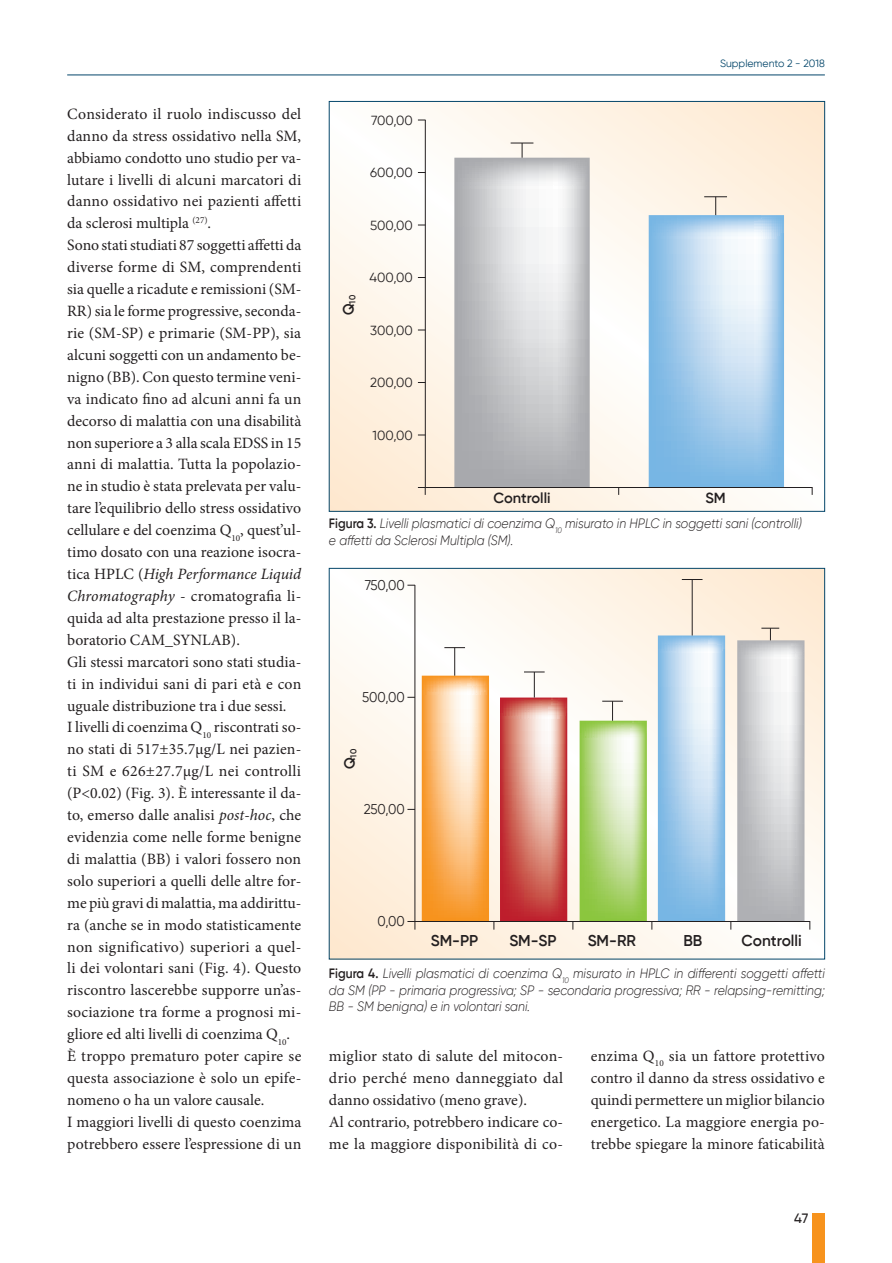
<style>
.page{position:relative;width:892px;height:1263px;background:#fff}
.page>*{position:absolute;margin:0;border:0;box-sizing:border-box;transform-origin:0 0}
._01-Testo{font:15.75px/21.9px "Minion Pro";letter-spacing:.005em;color:#231f20;text-align:justify}
.t1{font:600 15.6px "Gilroy";color:#231f20}
.t2{font:600 14.55px "Gilroy";color:#231f20}
.t3{font:14.1px "Gilroy";letter-spacing:-.005em;color:#231f20;scale:.94 1}
.Testo_BASE_-_Bullet{font:italic 300 13.5px/16.5px "Gilroy";color:#231f20;text-align:justify;scale:.9 1}
.t4{font:500 13.5px "Gilroy";color:#231f20}
.t5{font:13.2px "Gilroy";color:#231f20}
.t6{font:10.5px "Gilroy";color:#04466a}
.s1{font-style:italic}
.s2{font-weight:600;font-style:normal}
</style>
<div class="page">
<hr style="left:67px;top:75px;width:757px;height:1px;background:#04466a">
<div style="left:811px;top:1213px;width:13px;height:49px;background:#f7931d"></div>
<svg style="left:331px;top:103px;width:491px;height:406px"></svg>
<svg style="left:417px;top:487px;width:8px;height:8px"></svg>
<hr style="left:425px;top:487px;width:387px;height:1px;background:#231f20">
<hr style="left:424px;top:120px;width:1px;height:367px;background:#231f20">
<svg style="left:454px;top:143px;width:135px;height:344px;background:#cacbcd"></svg>
<svg style="left:648px;top:196px;width:135px;height:291px;background:#b6d5ed"></svg>
<svg style="left:331px;top:570px;width:491px;height:387px"></svg>
<svg style="left:407px;top:920px;width:8px;height:9px"></svg>
<hr style="left:414px;top:920px;width:395px;height:1px;background:#231f20">
<hr style="left:414px;top:585px;width:1px;height:336px;background:#231f20">
<svg style="left:421px;top:647px;width:152px;height:282px"></svg>
<svg style="left:579px;top:635px;width:145px;height:294px"></svg>
<hr style="left:691px;top:579px;width:1px;height:56px;background:#231f20">
<svg style="left:681px;top:579px;width:21px;height:1px"></svg>
<svg style="left:730px;top:628px;width:80px;height:301px"></svg>
<svg style="left:343px;top:295px;width:12px;height:20px"></svg>
<svg style="left:344px;top:749px;width:12px;height:20px"></svg>
<p class="_01-Testo" style="left:67px;top:103px;width:235px">Considerato il ruolo indiscusso del danno da stress ossidativo nella SM, abbiamo condotto uno studio per va&shy;lutare i livelli di alcuni marcatori di danno ossidativo nei pazienti affetti da sclerosi multipla <sup>(27)</sup>.</p>
<p class="_01-Testo" style="left:67px;top:234px;width:235px">Sono stati studiati 87 soggetti affetti da diverse forme di SM, comprendenti sia quelle a ricadute e remissioni (SM-RR) sia le forme progressive, seconda&shy;rie (SM-SP) e primarie (SM-PP), sia alcuni soggetti con un andamento be&shy;nigno (BB). Con questo termine veni&shy;va indicato fino ad alcuni anni fa un decorso di malattia con una disabilità non superiore a 3 alla scala EDSS in 15 anni di malattia. Tutta la popolazio&shy;ne in studio è stata prelevata per valu&shy;tare l’equilibrio dello stress ossidativo cellulare e del coenzima Q<sub>10</sub>, quest’ul&shy;timo dosato con una reazione isocra&shy;tica HPLC (<span class="s1">High Performance Liquid Chromatography</span> - cromatografia li&shy;quida ad alta prestazione presso il la&shy;boratorio CAM_SYNLAB).</p>
<p class="_01-Testo" style="left:67px;top:650px;width:235px">Gli stessi marcatori sono stati studia&shy;ti in individui sani di pari età e con uguale distribuzione tra i due sessi.</p>
<p class="_01-Testo" style="left:67px;top:716px;width:235px">I livelli di coenzima Q<sub>10</sub> riscontrati so&shy;no stati di 517±35.7µg/L nei pazien&shy;ti SM e 626±27.7µg/L nei controlli (P&lt;0.02) (Fig. 3). È interessante il da&shy;to, emerso dalle analisi <span class="s1">post-hoc</span>, che evidenzia come nelle forme benigne di malattia (BB) i valori fossero non solo superiori a quelli delle altre for&shy;me più gravi di malattia, ma addirittu&shy;ra (anche se in modo statisticamente non significativo) superiori a quel&shy;li dei volontari sani (Fig. 4). Questo riscontro lascerebbe supporre un’as&shy;sociazione tra forme a prognosi mi&shy;gliore ed alti livelli di coenzima Q<sub>10</sub>.</p>
<p class="_01-Testo" style="left:67px;top:1045px;width:235px">È troppo prematuro poter capire se questa associazione è solo un epife&shy;nomeno o ha un valore causale.</p>
<p class="_01-Testo" style="left:67px;top:1110px;width:235px">I maggiori livelli di questo coenzima potrebbero essere l’espressione di un</p>
<p class="t5" style="left:371px;top:112px;width:43px">700,00</p>
<p class="t5" style="left:370px;top:164px;width:44px">600,00</p>
<p class="t5" style="left:370px;top:217px;width:44px">500,00</p>
<p class="t5" style="left:369px;top:269px;width:45px">400,00</p>
<p class="t5" style="left:370px;top:322px;width:44px">300,00</p>
<p class="t5" style="left:370px;top:374px;width:44px">200,00</p>
<p class="t5" style="left:372px;top:427px;width:42px">100,00</p>
<p class="t6" style="left:719px;top:57px;width:106px">Supplemento 2 - 2018</p>
<p class="t2" style="left:493px;top:489px;width:59px">Controlli</p>
<p class="t2" style="left:705px;top:489px;width:22px">SM</p>
<p class="Testo_BASE_-_Bullet" style="left:329px;top:515px;width:526px"><span class="s2">Figura 3.</span> Livelli plasmatici di coenzima Q<sub>10</sub> misurato in HPLC in soggetti sani (controlli)</p>
<p class="Testo_BASE_-_Bullet" style="left:329px;top:531px;width:206px">e affetti da Sclerosi Multipla (SM).</p>
<p class="t3" style="left:364px;top:577px;width:44px">750,00</p>
<p class="t3" style="left:362px;top:688px;width:47px">500,00</p>
<p class="t3" style="left:363px;top:800px;width:45px">250,00</p>
<p class="t3" style="left:377px;top:912px;width:31px">0,00</p>
<p class="t1" style="left:430px;top:930px;width:49px">SM-PP</p>
<p class="t1" style="left:509px;top:930px;width:49px">SM-SP</p>
<p class="t1" style="left:587px;top:930px;width:50px">SM-RR</p>
<p class="t1" style="left:683px;top:930px;width:20px">BB</p>
<p class="t1" style="left:741px;top:930px;width:62px">Controlli</p>
<p class="Testo_BASE_-_Bullet" style="left:329px;top:965px;width:552px"><span class="s2">Figura 4.</span> Livelli plasmatici di coenzima Q<sub>10</sub> misurato in HPLC in differenti soggetti affetti da SM (PP - primaria progressiva; SP - secondaria progressiva; RR - relapsing-remitting; BB - SM benigna) e in volontari sani.</p>
<p class="_01-Testo" style="left:329px;top:1045px;width:235px">miglior stato di salute del mitocon&shy;drio perché meno danneggiato dal danno ossidativo (meno grave).</p>
<p class="_01-Testo" style="left:329px;top:1110px;width:235px">Al contrario, potrebbero indicare co&shy;me la maggiore disponibilità di co-</p>
<p class="_01-Testo" style="left:590px;top:1045px;width:235px">enzima Q<sub>10</sub> sia un fattore protettivo contro il danno da stress ossidativo e quindi permettere un miglior bilancio energetico. La maggiore energia po&shy;trebbe spiegare la minore faticabilità</p>
<p class="t4" style="left:793px;top:1209px;width:16px">47</p>
</div>
